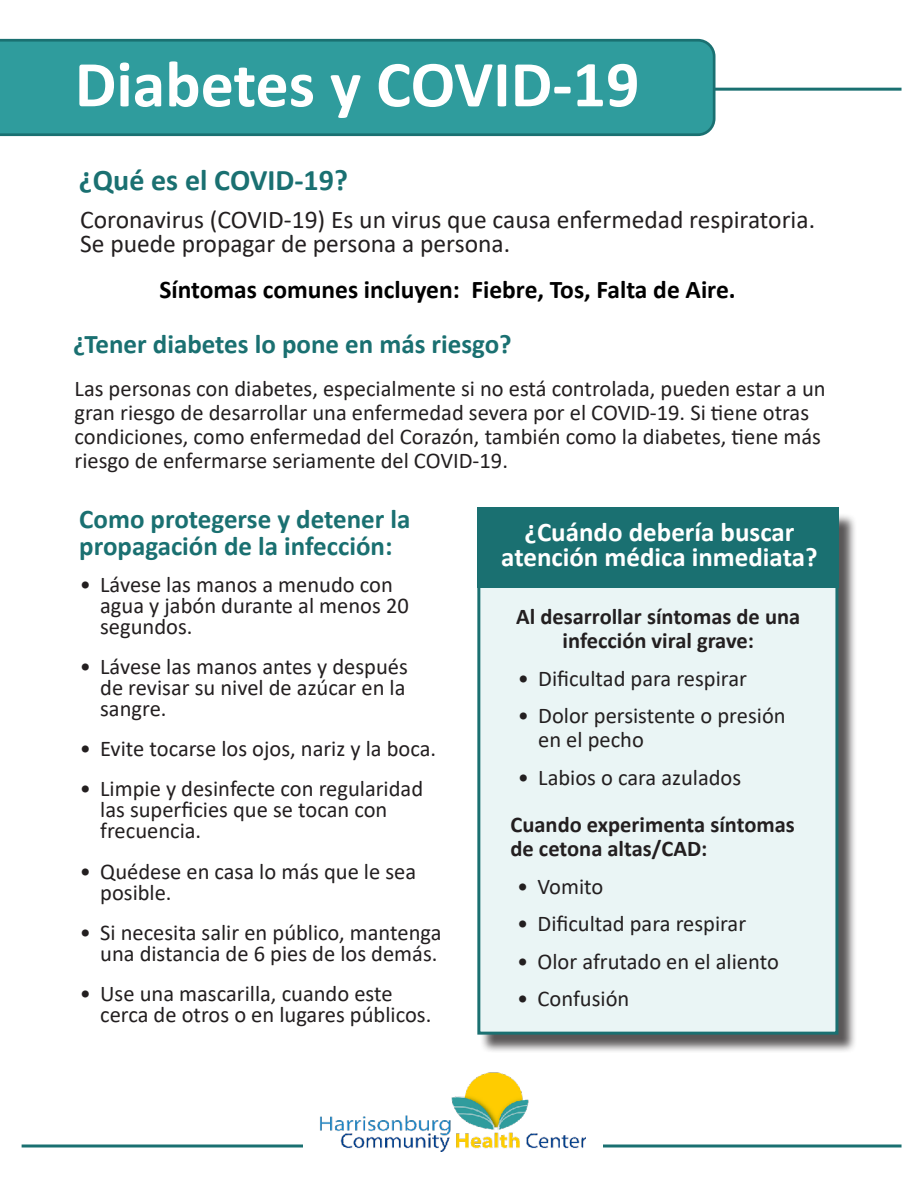
<style>
.page{position:relative;width:918px;height:1188px;background:#fff}
.page>*{position:absolute;margin:0;border:0;box-sizing:border-box;transform-origin:0 0}
.t1{font:700 66px "Calibri";color:#fff}
.t2{font:700 30px "Calibri";color:#1a7071}
.t3{font:700 27px/27px "Calibri";color:#1a7071}
.t4{font:700 27px/25.5px "Calibri";color:#fff;text-align:center}
.t5{font:25.5px/24px "Calibri";color:#231f20}
.t6{font:700 25.5px "Calibri";color:#000}
.t7{font:22.5px/21px "Calibri";color:#231f20}
.t8{font:700 22.5px/24px "Calibri";color:#231f20;text-align:center}
</style>
<div class="page">
<hr style="left:379px;top:88px;width:523px;height:3px;background:#1a7071">
<svg style="left:22px;top:1144px;width:880px;height:4px;fill:#88b5b5"></svg>
<div style="left:303px;top:1080px;width:300px;height:95px;background:#fff"></div>
<img style="left:320px;top:1072px;width:266px;height:80px">
<div style="left:0;top:39px;width:715px;height:97px;background:#2f9c9d"></div>
<div style="left:480px;top:513px;width:377px;height:540px;background:#231f20;opacity:.75"></div>
<div style="left:477px;top:511px;width:361px;height:524px;background:#eaf5f5;border:3px solid #1a7071"></div>
<div style="left:477px;top:507px;width:361px;height:81px;background:#1a7071"></div>
<p class="t1" style="left:75px;top:38px;width:566px">Diabetes y COVID-19</p>
<p class="t2" style="left:79px;top:158px;width:271px">¿Qué es el COVID-19?</p>
<p class="t5" style="left:80px;top:207px;width:736px">Coronavirus (COVID-19) Es un virus que causa enfermedad respiratoria.<br>Se puede propagar de persona a persona.</p>
<p class="t6" style="left:160px;top:271px;width:578px">Síntomas comunes incluyen: Fiebre, Tos, Falta de Aire.</p>
<p class="t3" style="left:73px;top:330px;width:440px">¿Tener diabetes lo pone en más riesgo?</p>
<p class="t7" style="left:75px;top:376px;width:753px;line-height:24px">Las personas con diabetes, especialmente si no está controlada, pueden estar a un gran riesgo de desarrollar una enfermedad severa por el COVID-19. Si tiene otras condiciones, como enfermedad del Corazón, también como la diabetes, tiene más riesgo de enfermarse seriamente del COVID-19.</p>
<p class="t3" style="left:79px;top:505px;width:333px">Como protegerse y detener la propagación de la infección:</p>
<p class="t7" style="left:100px;top:573px;width:310px;text-indent:-20px">• Lávese las manos a menudo con agua y jabón durante al menos 20 segundos.</p>
<p class="t7" style="left:100px;top:656px;width:309px;text-align:justify;text-indent:-20px">• Lávese las manos antes y después de revisar su nivel de azúcar en la sangre.</p>
<p class="t7" style="left:80px;top:738px;width:358px">• Evite tocarse los ojos, nariz y la boca.</p>
<p class="t7" style="left:100px;top:778px;width:324px;text-indent:-20px">• Limpie y desinfecte con regularidad las superficies que se tocan con frecuencia.</p>
<p class="t7" style="left:100px;top:860px;width:317px;text-indent:-20px">• Quédese en casa lo más que le sea posible.</p>
<p class="t7" style="left:80px;top:921px;width:363px;text-align:right">• Si necesita salir en público, mantenga una distancia de 6 pies de los demás.</p>
<p class="t7" style="left:100px;top:982px;width:333px;text-indent:-20px">• Use una mascarilla, cuando este cerca de otros o en lugares públicos.</p>
<p class="t4" style="left:501px;top:519px;width:318px">¿Cuándo debería buscar atención médica inmediata?</p>
<p class="t8" style="left:516px;top:604px;width:286px">Al desarrollar síntomas de una infección viral grave:</p>
<p class="t7" style="left:518px;top:667px;width:230px">• Dificultad para respirar</p>
<p class="t7" style="left:538px;top:703px;width:249px;line-height:24px;text-indent:-20px">• Dolor persistente o presión en el pecho</p>
<p class="t7" style="left:518px;top:766px;width:225px">• Labios o cara azulados</p>
<p class="t8" style="left:510px;top:812px;width:286px;text-align:left">Cuando experimenta síntomas de cetona altas/CAD:</p>
<p class="t7" style="left:517px;top:875px;width:88px">• Vomito</p>
<p class="t7" style="left:517px;top:913px;width:230px">• Dificultad para respirar</p>
<p class="t7" style="left:517px;top:950px;width:263px">• Olor afrutado en el aliento</p>
<p class="t7" style="left:517px;top:988px;width:114px">• Confusión</p>
</div>
